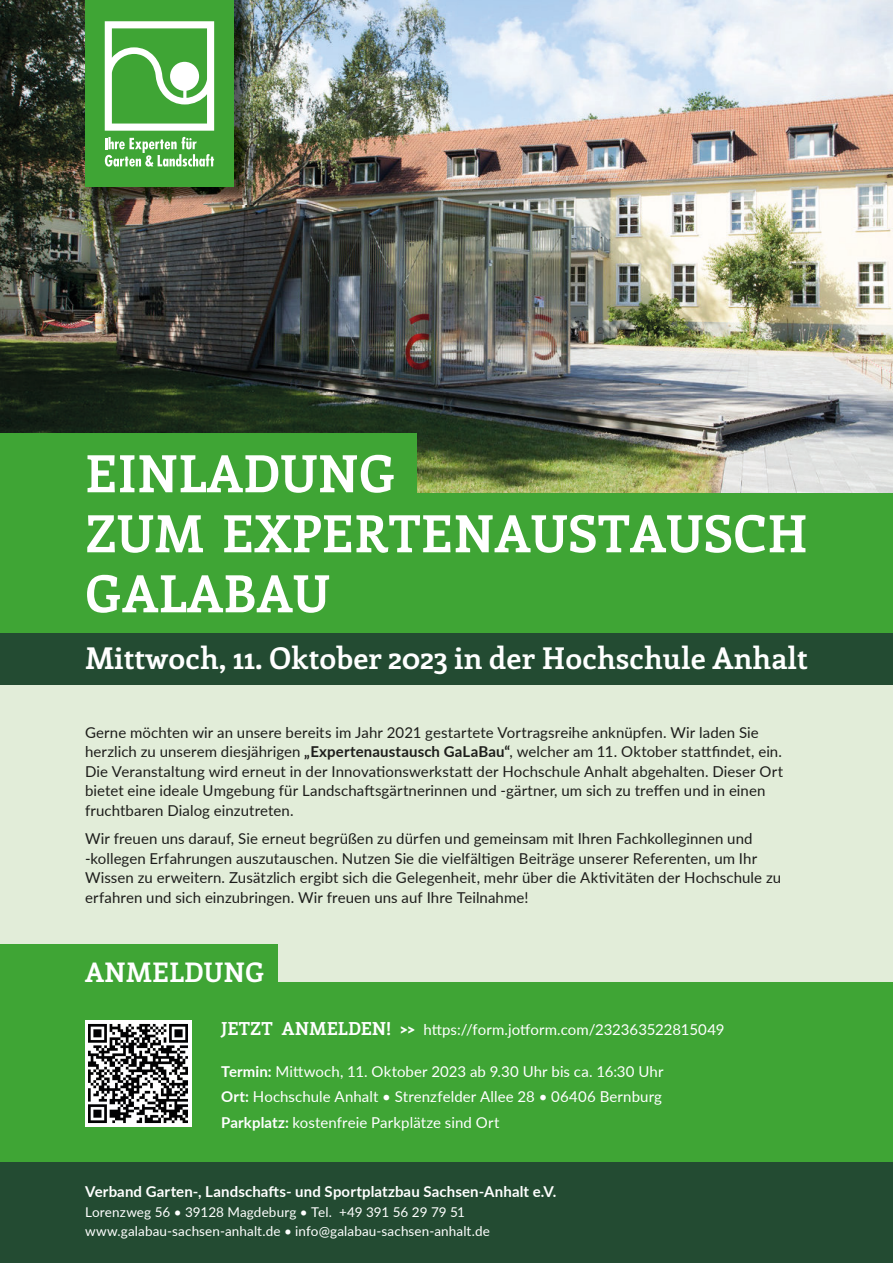
<style>
.page{position:relative;width:893px;height:1263px;background:#fff}
.page>*{position:absolute;margin:0;border:0;box-sizing:border-box;transform-origin:0 0}
.t1{font:700 51.3px/60px "Enriqueta";color:#fff}
.t2{font:700 30px "Enriqueta";color:#fff}
.t3{font:700 27px "Enriqueta";color:#fff}
.t4{font:15px/19.5px "Lato";letter-spacing:.005em;color:#1d1d1b}
.t5{font:15px/25.5px "Lato";letter-spacing:.005em;color:#fff;text-align:justify}
.t6{font:700 15px "Lato";letter-spacing:.01em;color:#fff}
.t7{font:13.5px/19.5px "Lato";letter-spacing:.01em;color:#fff}
.s1{font-weight:700}
.s2{font-family:"Enriqueta";font-weight:700;font-size:18px}
.s3{font-weight:900}
</style>
<div class="page">
<img style="left:0;top:0;width:893px;height:493px">
<div style="left:0;top:685px;width:893px;height:297px;background:#e2edd9"></div>
<div style="left:0;top:434px;width:417px;height:107px;background:#3fa535"></div>
<div style="left:0;top:493px;width:893px;height:141px;background:#3fa535"></div>
<div style="left:0;top:634px;width:893px;height:51px;background:#234b32"></div>
<img style="left:87px;top:0;width:166px;height:205px">
<div style="left:85px;top:0;width:149px;height:186px;background:#3fa535"></div>
<svg style="left:105px;top:21px;width:109px;height:110px"></svg>
<svg style="left:105px;top:137px;width:109px;height:30px"></svg>
<div style="left:0;top:982px;width:893px;height:281px;background:#3fa535"></div>
<div style="left:0;top:944px;width:278px;height:134px;background:#3fa535"></div>
<img style="left:85px;top:1020px;width:106px;height:107px">
<div style="left:0;top:1162px;width:893px;height:101px;background:#234b32"></div>
<h1 class="t1" style="left:85px;top:441px;width:724px">EINLADUNG<br>ZUM EXPERTENAUSTAUSCH<br>GALABAU</h1>
<h2 class="t2" style="left:85px;top:637px;width:724px">Mittwoch, 11. Oktober 2023 in der Hochschule Anhalt</h2>
<p class="t4" style="left:85px;top:722px;width:700px">Gerne möchten wir an unsere bereits im Jahr 2021 gestartete Vortragsreihe anknüpfen. Wir laden Sie herzlich zu unserem diesjährigen <span class="s1">„Expertenaustausch GaLaBau“</span>, welcher am 11. Oktober stattfindet, ein.<br>Die Veranstaltung wird erneut in der Innovationswerkstatt der Hochschule Anhalt abgehalten. Dieser Ort bietet eine ideale Umgebung für Landschaftsgärtnerinnen und -gärtner, um sich zu treffen und in einen fruchtbaren Dialog einzutreten.</p>
<p class="t4" style="left:85px;top:829px;width:698px">Wir freuen uns darauf, Sie erneut begrüßen zu dürfen und gemeinsam mit Ihren Fachkolleginnen und -kollegen Erfahrungen auszutauschen. Nutzen Sie die vielfältigen Beiträge unserer Referenten, um Ihr Wissen zu erweitern. Zusätzlich ergibt sich die Gelegenheit, mehr über die Aktivitäten der Hochschule zu erfahren und sich einzubringen. Wir freuen uns auf Ihre Teilnahme!</p>
<h3 class="t3" style="left:85px;top:952px;width:181px">ANMELDUNG</h3>
<p class="t5" style="left:221px;top:1016px;width:505px"><span class="s2">JETZT ANMELDEN!</span> <span class="s3">&gt;&gt;</span> https://form.jotform.com/232363522815049</p>
<p class="t5" style="left:221px;top:1058px;width:444px"><span class="s1">Termin:</span> Mittwoch, 11. Oktober 2023 ab 9.30 Uhr bis ca. 16:30 Uhr <span class="s1">Ort:</span> Hochschule Anhalt • Strenzfelder Allee 28 • 06406 Bernburg <span class="s1">Parkplatz:</span> kostenfreie Parkplätze sind Ort</p>
<p class="t6" style="left:85px;top:1181px;width:473px">Verband Garten-, Landschafts- und Sportplatzbau Sachsen-Anhalt e.V.</p>
<p class="t7" style="left:85px;top:1202px;width:406px">Lorenzweg 56 • 39128 Magdeburg • Tel. +49 391 56 29 79 51 www.galabau-sachsen-anhalt.de • info@galabau-sachsen-anhalt.de</p>
</div>
